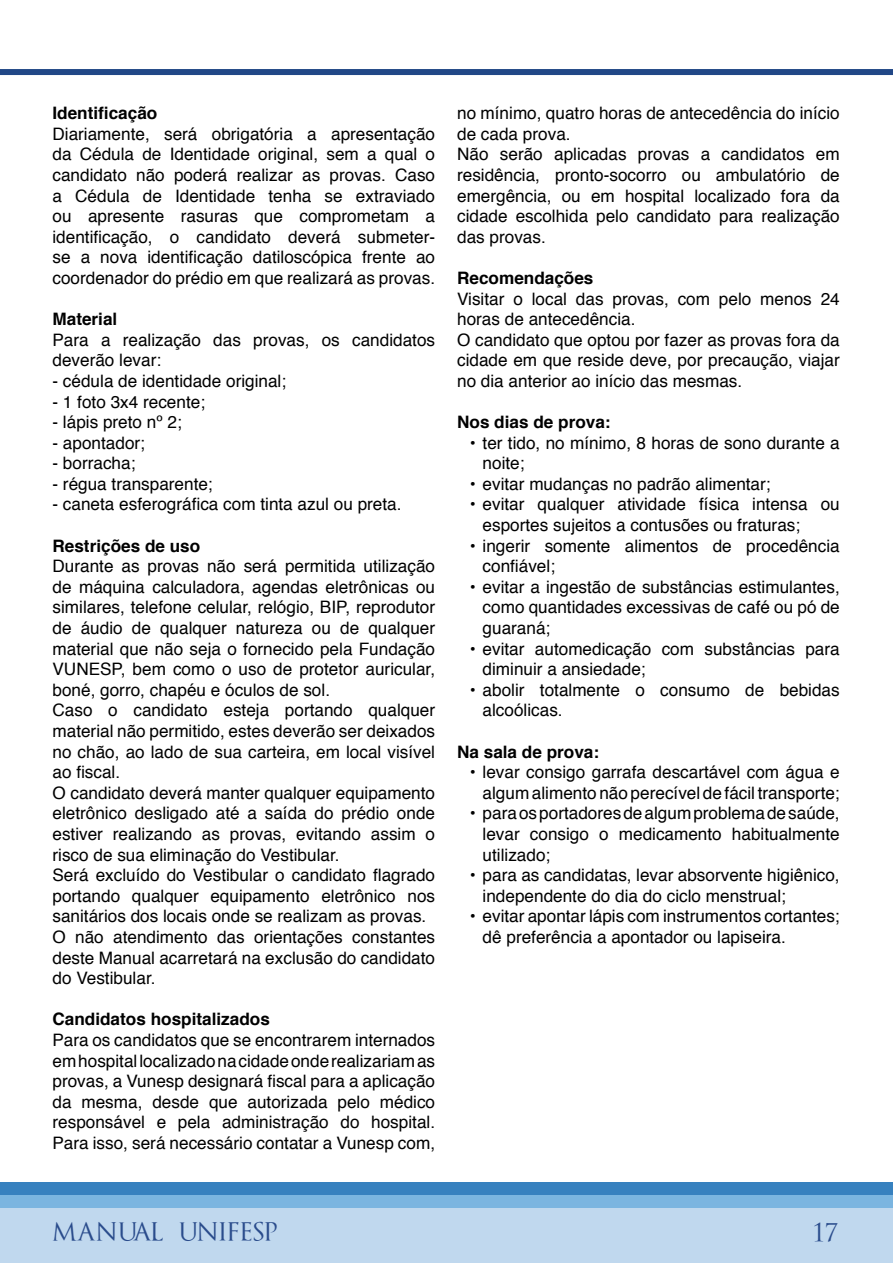
<style>
.page{position:relative;width:893px;height:1263px;background:#fff}
.page>*{position:absolute;margin:0;border:0;box-sizing:border-box;transform-origin:0 0}
.t1{font:25.5px "Trajanus Bricks";color:#2a4c8c}
.t2{font:24.75px "Trajanus Bricks";letter-spacing:-.39em;color:#2a4c8c}
.t3{font:17.1px/20.5px "Helvetica";color:#000}
.t4{font:700 17.1px "Helvetica";color:#000}
</style>
<div class="page">
<div style="left:0;top:1208px;width:893px;height:55px;background:#c0d8ee"></div>
<div style="left:0;top:1195px;width:893px;height:13px;background:#7bb5e0"></div>
<div style="left:0;top:1182px;width:893px;height:13px;background:#3781bf"></div>
<div style="left:0;top:69px;width:893px;height:6px;background:#214786"></div>
<p class="t4" style="left:52px;top:99px;width:106px">Identificação</p>
<p class="t3" style="left:52px;top:124px;width:384px;text-align:justify">Diariamente, será obrigatória a apresentação da Cédula de Identidade original, sem a qual o candidato não poderá realizar as provas. Caso a Cédula de Identidade tenha se extraviado ou apresente rasuras que comprometam a identificação, o candidato deverá submeter&shy;se a nova identificação datiloscópica frente ao coordenador do prédio em que realizará as provas.</p>
<p class="t4" style="left:52px;top:305px;width:66px">Material</p>
<p class="t3" style="left:52px;top:330px;width:384px">Para a realização das provas, os candidatos deverão levar:</p>
<p class="t3" style="left:52px;top:371px;width:235px">- cédula de identidade original;</p>
<p class="t3" style="left:52px;top:392px;width:154px">- 1 foto 3x4 recente;</p>
<p class="t3" style="left:52px;top:412px;width:131px">- lápis preto nº 2;</p>
<p class="t3" style="left:52px;top:433px;width:94px">- apontador;</p>
<p class="t3" style="left:52px;top:453px;width:84px">- borracha;</p>
<p class="t3" style="left:52px;top:474px;width:162px">- régua transparente;</p>
<p class="t3" style="left:52px;top:495px;width:351px">- caneta esferográfica com tinta azul ou preta.</p>
<p class="t4" style="left:52px;top:532px;width:149px">Restrições de uso</p>
<p class="t3" style="left:52px;top:556px;width:384px">Durante as provas não será permitida utilização de máquina calculadora, agendas eletrônicas ou similares, telefone celular, relógio, BIP, reprodutor de áudio de qualquer natureza ou de qualquer material que não seja o fornecido pela Fundação VUNESP, bem como o uso de protetor auricular, boné, gorro, chapéu e óculos de sol.<br>Caso o candidato esteja portando qualquer material não permitido, estes deverão ser deixados no chão, ao lado de sua carteira, em local visível ao fiscal.<br>O candidato deverá manter qualquer equipamento eletrônico desligado até a saída do prédio onde estiver realizando as provas, evitando assim o risco de sua eliminação do Vestibular.<br>Será excluído do Vestibular o candidato flagrado portando qualquer equipamento eletrônico nos sanitários dos locais onde se realizam as provas.<br>O não atendimento das orientações constantes deste Manual acarretará na exclusão do candidato do Vestibular.</p>
<p class="t4" style="left:52px;top:1005px;width:219px">Candidatos hospitalizados</p>
<p class="t3" style="left:52px;top:1030px;width:384px;text-align:justify">Para os candidatos que se encontrarem internados em hospital localizado na cidade onde realizariam as provas, a Vunesp designará fiscal para a aplicação da mesma, desde que autorizada pelo médico responsável e pela administração do hospital.<br>Para isso, será necessário contatar a Vunesp com,</p>
<p class="t3" style="left:457px;top:103px;width:384px">no mínimo, quatro horas de antecedência do início de cada prova.<br>Não serão aplicadas provas a candidatos em residência, pronto-socorro ou ambulatório de emergência, ou em hospital localizado fora da cidade escolhida pelo candidato para realização das provas.</p>
<p class="t4" style="left:457px;top:264px;width:138px">Recomendações</p>
<p class="t3" style="left:457px;top:289px;width:384px">Visitar o local das provas, com pelo menos 24 horas de antecedência.<br>O candidato que optou por fazer as provas fora da cidade em que reside deve, por precaução, viajar no dia anterior ao início das mesmas.</p>
<p class="t4" style="left:457px;top:408px;width:155px">Nos dias de prova:</p>
<p class="t3" style="left:483px;top:433px;width:359px;text-indent:-13px">• ter tido, no mínimo, 8 horas de sono durante a noite;</p>
<p class="t3" style="left:470px;top:474px;width:302px">• evitar mudanças no padrão alimentar;</p>
<p class="t3" style="left:483px;top:495px;width:359px;text-indent:-13px">• evitar qualquer atividade física intensa ou esportes sujeitos a contusões ou fraturas;</p>
<p class="t3" style="left:483px;top:536px;width:359px;text-indent:-13px">• ingerir somente alimentos de procedência confiável;</p>
<p class="t3" style="left:483px;top:577px;width:359px;text-align:justify;text-indent:-13px">• evitar a ingestão de substâncias estimulantes, como quantidades excessivas de café ou pó de guaraná;</p>
<p class="t3" style="left:483px;top:639px;width:359px;text-indent:-13px">• evitar automedicação com substâncias para diminuir a ansiedade;</p>
<p class="t3" style="left:483px;top:680px;width:359px;text-indent:-13px">• abolir totalmente o consumo de bebidas alcoólicas.</p>
<p class="t4" style="left:457px;top:738px;width:144px">Na sala de prova:</p>
<p class="t3" style="left:470px;top:762px;width:371px;text-align:right">• levar consigo garrafa descartável com água e algum alimento não perecível de fácil transporte;</p>
<p class="t3" style="left:483px;top:804px;width:359px;text-align:justify;text-indent:-13px">• para os portadores de algum problema de saúde, levar consigo o medicamento habitualmente utilizado;</p>
<p class="t3" style="left:483px;top:865px;width:359px;text-indent:-13px">• para as candidatas, levar absorvente higiênico, independente do dia do ciclo menstrual;</p>
<p class="t3" style="left:483px;top:907px;width:359px;text-indent:-13px">• evitar apontar lápis com instrumentos cortantes; dê preferência a apontador ou lapiseira.</p>
<h2 class="t2" style="left:52px;top:1216px;width:232px">MANUAL UNIFESP</h2>
<h1 class="t1" style="left:813px;top:1216px;width:27px">17</h1>
</div>
